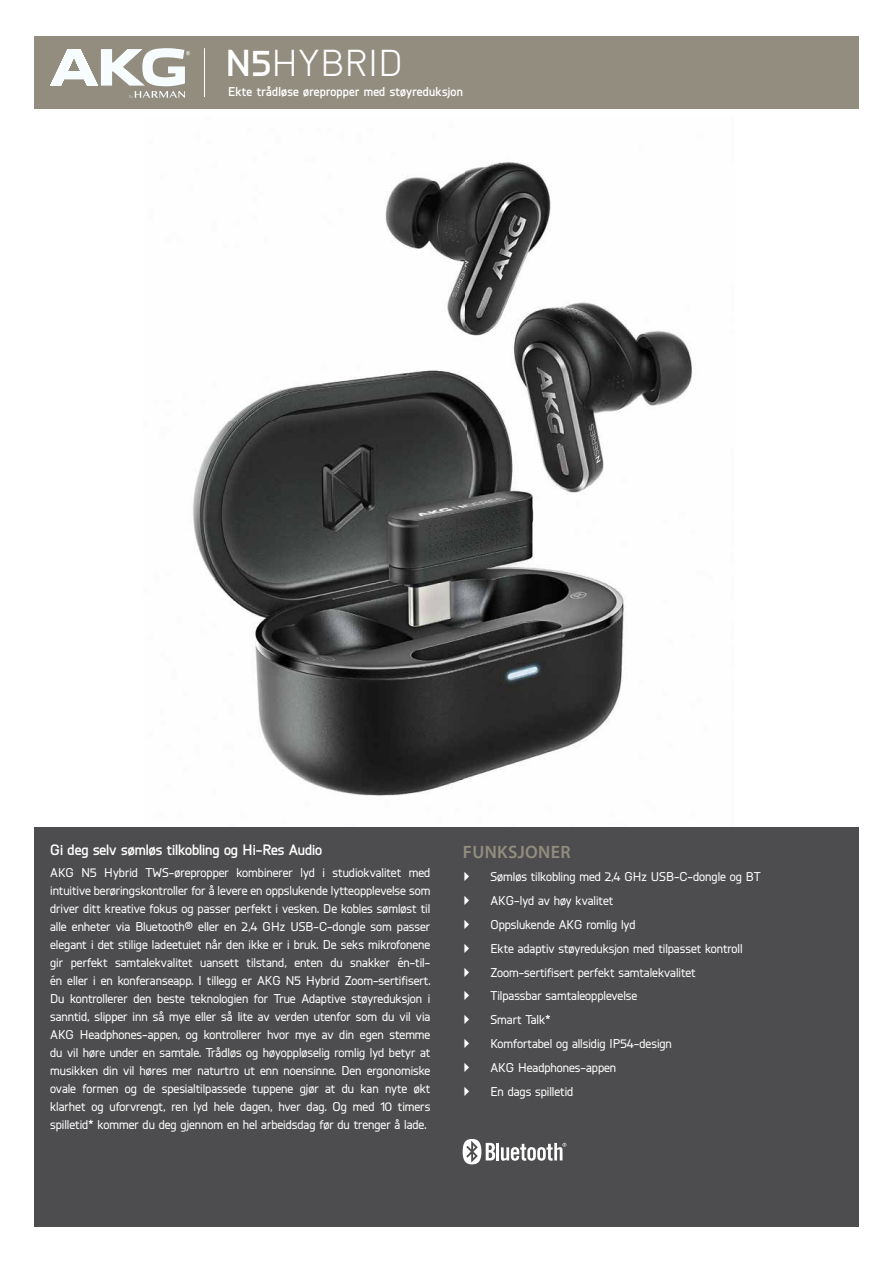
<style>
.page{position:relative;width:893px;height:1263px;background:#fff}
.page>*{position:absolute;margin:0;border:0;box-sizing:border-box;transform-origin:0 0}
.t1{font:37.5px "Knul";letter-spacing:.02em;color:#fff}
.t2{font:600 18px "Myriad Pro";letter-spacing:.02em;color:#928d7f}
.t3{font:700 15px "Knul";color:#fff}
.t4{font:500 12.75px/18px "Knul";color:#fff;text-align:justify}
.t5{font:700 12.75px "Knul";letter-spacing:.02em;color:#fff}
.s1{font-weight:700}
</style>
<div class="page">
<img style="left:143px;top:162px;width:591px;height:666px">
<div style="left:34px;top:828px;width:825px;height:399px;background:#4d4d4f"></div>
<hr style="left:496px;top:1143px;width:3px;height:17px;background:#fff">
<svg style="left:463px;top:1139px;width:32px;height:25px"></svg>
<svg style="left:501px;top:1143px;width:65px;height:18px"></svg>
<div style="left:34px;top:36px;width:825px;height:72px;background:#928d7f"></div>
<hr style="left:204px;top:48px;width:1px;height:49px;background:#fff">
<svg style="left:50px;top:48px;width:140px;height:51px"></svg>
<h1 class="t1" style="left:226px;top:38px;width:178px"><span class="s1">N5</span>HYBRID</h1>
<p class="t5" style="left:228px;top:83px;width:236px">Ekte trådløse ørepropper med støyreduksjon</p>
<p class="t3" style="left:50px;top:838px;width:274px">Gi deg selv sømløs tilkobling og Hi-Res Audio</p>
<p class="t4" style="left:50px;top:862px;width:382px">AKG N5 Hybrid TWS-ørepropper kombinerer lyd i studiokvalitet med intuitive berøringskontroller for å levere en oppslukende lytteopplevelse som driver ditt kreative fokus og passer perfekt i vesken. De kobles sømløst til alle enheter via Bluetooth® eller en 2,4 GHz USB-C-dongle som passer elegant i det stilige ladeetuiet når den ikke er i bruk. De seks mikrofonene gir perfekt samtalekvalitet uansett tilstand, enten du snakker én-til&shy;én eller i en konferanseapp. I tillegg er AKG N5 Hybrid Zoom-sertifisert.<br>Du kontrollerer den beste teknologien for True Adaptive støyreduksjon i sanntid, slipper inn så mye eller så lite av verden utenfor som du vil via AKG Headphones-appen, og kontrollerer hvor mye av din egen stemme du vil høre under en samtale. Trådløs og høyoppløselig romlig lyd betyr at musikken din vil høres mer naturtro ut enn noensinne. Den ergonomiske ovale formen og de spesialtilpassede tuppene gjør at du kan nyte økt klarhet og uforvrengt, ren lyd hele dagen, hver dag. Og med 10 timers spilletid* kommer du deg gjennom en hel arbeidsdag før du trenger å lade.</p>
<h2 class="t2" style="left:463px;top:841px;width:109px">FUNKSJONER</h2>
<p class="t4" style="left:490px;top:864px;width:272px;line-height:23.9px;text-align:left">Sømløs tilkobling med 2,4 GHz USB-C-dongle og BT<br>AKG-lyd av høy kvalitet<br>Oppslukende AKG romlig lyd<br>Ekte adaptiv støyreduksjon med tilpasset kontroll<br>Zoom-sertifisert perfekt samtalekvalitet<br>Tilpassbar samtaleopplevelse<br>Smart Talk*<br>Komfortabel og allsidig IP54-design<br>AKG Headphones-appen<br>En dags spilletid</p>
</div>
